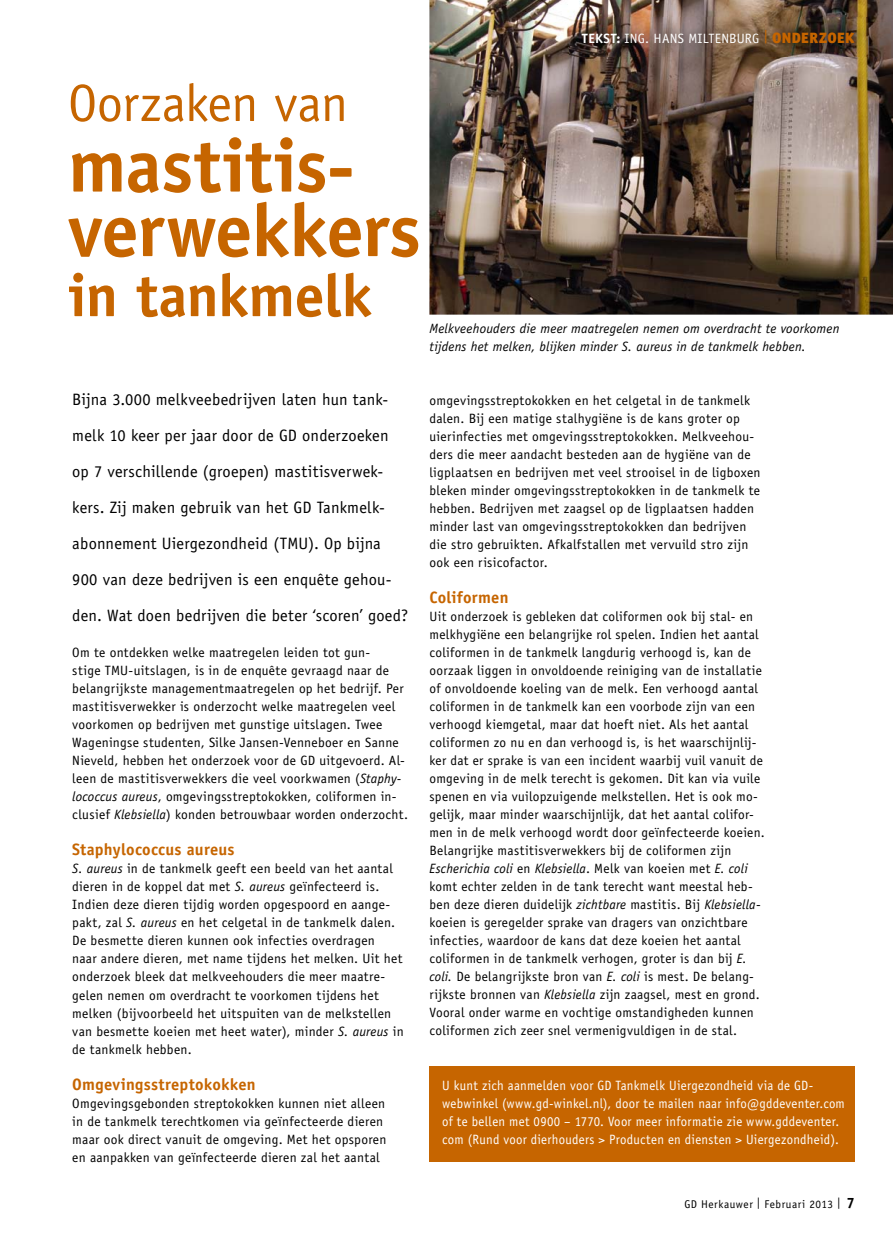
<style>
.page{position:relative;width:893px;height:1234px;background:#fff}
.page>*{position:absolute;margin:0;border:0;box-sizing:border-box;transform-origin:0 0}
.t1{font:700 75px/64.5px "Officina Sans Std";color:#c66500}
.t2{font:700 60px "Officina Sans Std";color:#c66500}
.t3{font:52.5px "Officina Sans Std";letter-spacing:-.015em;color:#c66500}
.t4{font:16.5px/36px "Officina Sans Std";letter-spacing:.01em;color:#000}
.t5{font:700 16.5px "Officina Sans Std";letter-spacing:.015em;color:#c66500}
.t6{font:13.5px/18px "Officina Sans Std";letter-spacing:.02em;color:#000}
.t7{font:13.5px/18px "Officina Sans Std";letter-spacing:.02em;color:#fff;scale:.95 1}
.t8{font:italic 13.5px/18px "Officina Sans Std";letter-spacing:.015em;color:#000}
.t9{font:13.5px "Officina Sans Std";letter-spacing:.02em;color:#fff}
.t10{font:11.25px "Officina Sans Std";letter-spacing:.045em;color:#000}
.s1{font-weight:700}
.s2{font-family:"Officina Sans ITC Std";font-weight:900;font-size:15px;color:#c66500}
.s3{font-style:italic}
.s4{font-weight:700;font-size:15px}
</style>
<div class="page">
<img style="left:429px;top:0;width:464px;height:314px">
<div style="left:429px;top:1065px;width:426px;height:96px;background:#c66500"></div>
<img style="left:569px;top:18px;width:298px;height:39px">
<p class="t9" style="left:582px;top:30px;width:274px"><span class="s1">tekst:</span> ING. HANS MILTENBURG <sup>|</sup> <span class="s2">ONDErZOEK</span></p>
<h3 class="t3" style="left:68px;top:72px;width:281px">Oorzaken van</h3>
<h1 class="t1" style="left:68px;top:133px;width:354px">mastitis&shy;verwekkers</h1>
<h2 class="t2" style="left:68px;top:258px;width:306px">in tankmelk</h2>
<p class="t8" style="left:429px;top:319px;width:412px">Melkveehouders die meer maatregelen nemen om overdracht te voorkomen tijdens het melken, blijken minder S. aureus in de tankmelk hebben.</p>
<p class="t4" style="left:72px;top:381px;width:337px">Bijna 3.000 melkveebedrijven laten hun tank&shy;melk 10 keer per jaar door de GD onderzoeken op 7 verschillende (groepen) mastitisverwek&shy;kers. Zij maken gebruik van het GD Tankmelk&shy;abonnement Uiergezondheid (TMU). Op bijna 900 van deze bedrijven is een enquête gehou&shy;den. Wat doen bedrijven die beter ‘scoren’ goed?</p>
<p class="t6" style="left:72px;top:643px;width:337px">Om te ontdekken welke maatregelen leiden tot gun-<br>stige TMU-uitslagen, is in de enquête gevraagd naar de belangrijkste managementmaatregelen op het bedrijf. Per mastitisverwekker is onderzocht welke maatregelen veel voorkomen op bedrijven met gunstige uitslagen. Twee Wageningse studenten, Silke Jansen-Venneboer en Sanne Nieveld, hebben het onderzoek voor de GD uitgevoerd. Al&shy;leen de mastitisverwekkers die veel voorkwamen (<span class="s3">Staphy&shy;lococcus aureus</span>, omgevingsstreptokokken, coliformen in&shy;clusief <span class="s3">Klebsiella</span>) konden betrouwbaar worden onderzocht.</p>
<p class="t5" style="left:72px;top:839px;width:164px">staphylococcus aureus</p>
<p class="t6" style="left:72px;top:859px;width:333px"><span class="s3">S. aureus</span> in de tankmelk geeft een beeld van het aantal dieren in de koppel dat met <span class="s3">S. aureus</span> geïnfecteerd is.<br>Indien deze dieren tijdig worden opgespoord en aange&shy;pakt, zal <span class="s3">S. aureus</span> en het celgetal in de tankmelk dalen.<br>De besmette dieren kunnen ook infecties overdragen<br>naar andere dieren, met name tijdens het melken. Uit het onderzoek bleek dat melkveehouders die meer maatre&shy;gelen nemen om overdracht te voorkomen tijdens het melken (bijvoorbeeld het uitspuiten van de melkstellen van besmette koeien met heet water), minder <span class="s3">S. aureus</span> in de tankmelk hebben.</p>
<p class="t5" style="left:72px;top:1073px;width:185px">omgevingsstreptokokken</p>
<p class="t6" style="left:72px;top:1093px;width:316px">Omgevingsgebonden streptokokken kunnen niet alleen in de tankmelk terechtkomen via geïnfecteerde dieren maar ook direct vanuit de omgeving. Met het opsporen en aanpakken van geïnfecteerde dieren zal het aantal</p>
<p class="t6" style="left:429px;top:391px;width:332px">omgevingsstreptokokken en het celgetal in de tankmelk dalen. Bij een matige stalhygiëne is de kans groter op uierinfecties met omgevingsstreptokokken. Melkveehou&shy;ders die meer aandacht besteden aan de hygiëne van de ligplaatsen en bedrijven met veel strooisel in de ligboxen bleken minder omgevingsstreptokokken in de tankmelk te hebben. Bedrijven met zaagsel op de ligplaatsen hadden minder last van omgevingsstreptokokken dan bedrijven die stro gebruikten. Afkalfstallen met vervuild stro zijn ook een risicofactor.</p>
<p class="t5" style="left:429px;top:587px;width:81px">coliformen</p>
<p class="t6" style="left:429px;top:607px;width:337px">Uit onderzoek is gebleken dat coliformen ook bij stal- en melkhygiëne een belangrijke rol spelen. Indien het aantal coliformen in de tankmelk langdurig verhoogd is, kan de oorzaak liggen in onvoldoende reiniging van de installatie of onvoldoende koeling van de melk. Een verhoogd aantal coliformen in de tankmelk kan een voorbode zijn van een verhoogd kiemgetal, maar dat hoeft niet. Als het aantal coliformen zo nu en dan verhoogd is, is het waarschijnlij&shy;ker dat er sprake is van een incident waarbij vuil vanuit de omgeving in de melk terecht is gekomen. Dit kan via vuile spenen en via vuilopzuigende melkstellen. Het is ook mo&shy;gelijk, maar minder waarschijnlijk, dat het aantal colifor&shy;men in de melk verhoogd wordt door geïnfecteerde koeien.<br>Belangrijke mastitisverwekkers bij de coliformen zijn <span class="s3">Escherichia coli</span> en <span class="s3">Klebsiella</span>. Melk van koeien met <span class="s3">E. coli </span>komt echter zelden in de tank terecht want meestal heb&shy;ben deze dieren duidelijk <span class="s3">zichtbare</span> mastitis. Bij <span class="s3">Klebsiella&shy;</span>koeien is geregelder sprake van dragers van onzichtbare infecties, waardoor de kans dat deze koeien het aantal coliformen in de tankmelk verhogen, groter is dan bij <span class="s3">E. coli.</span> De belangrijkste bron van <span class="s3">E. coli</span> is mest. De belang&shy;rijkste bronnen van <span class="s3">Klebsiella</span> zijn zaagsel, mest en grond.<br>Vooral onder warme en vochtige omstandigheden kunnen coliformen zich zeer snel vermenigvuldigen in de stal.</p>
<p class="t7" style="left:442px;top:1075px;width:425px">U kunt zich aanmelden voor GD Tankmelk Uiergezondheid via de GD&shy;webwinkel (www.gd-winkel.nl), door te mailen naar info@gddeventer.com of te bellen met 0900 – 1770. Voor meer informatie zie www.gddeventer. com (Rund voor dierhouders &gt; Producten en diensten &gt; Uiergezondheid).</p>
<p class="t10" style="left:684px;top:1197px;width:172px">GD Herkauwer | Februari 2013 | <span class="s4">7</span></p>
</div>
